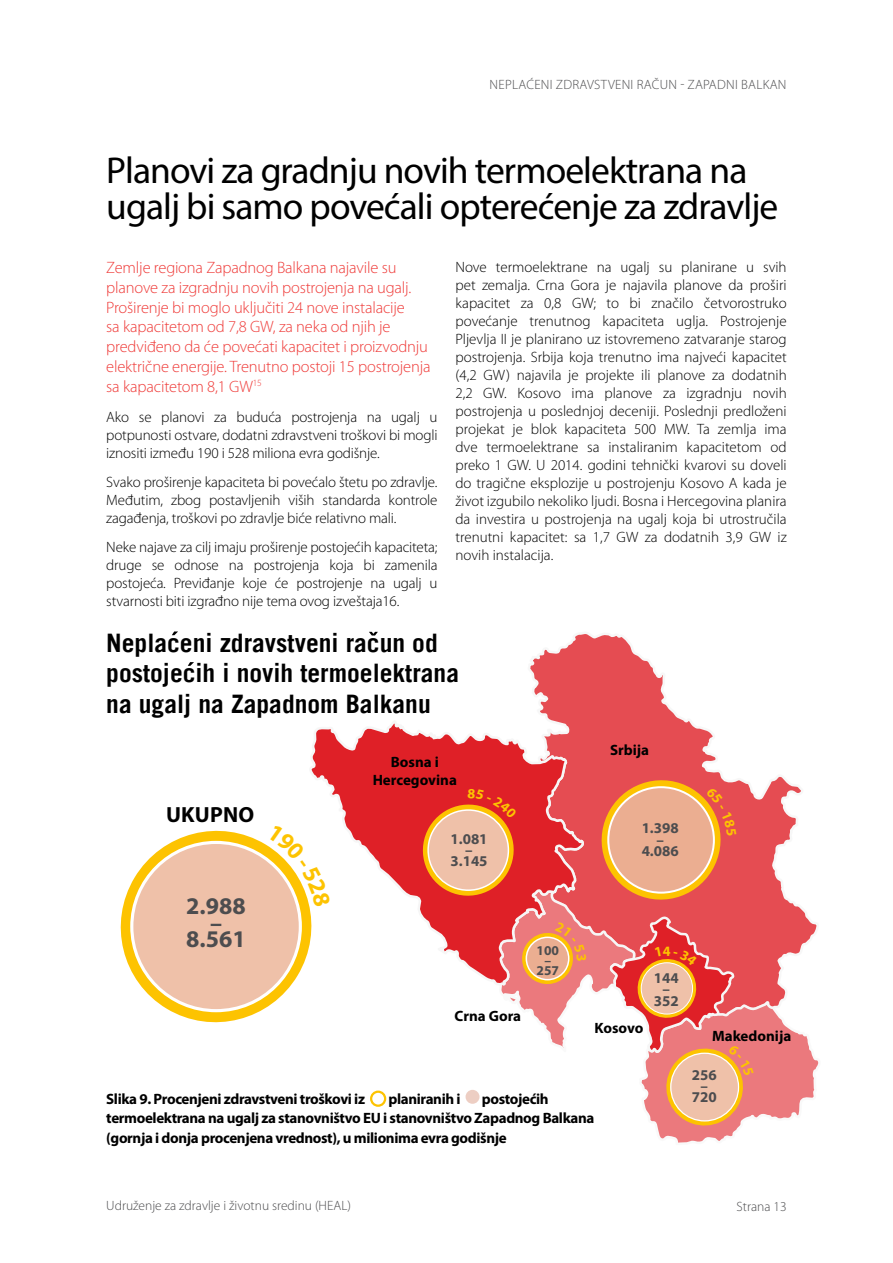
<style>
.page{position:relative;width:893px;height:1263px;background:#fff}
.page>*{position:absolute;margin:0;border:0;box-sizing:border-box;transform-origin:0 0}
.t1{font:37.5px/36px "Myriad Pro";letter-spacing:-.025em;color:#000}
.t2{font:700 25.5px/30.6px "Trade Gothic LT";color:#000}
.t3{font:700 24px "Myriad Pro";color:#4d4d4f}
.t4{font:700 22.05px "Myriad Pro";color:#000}
.t5{font:300 16.5px/19.8px "Myriad Pro";letter-spacing:-.01em;color:#ef3b39}
.t6{font:300 15px/18px "Myriad Pro";letter-spacing:-.01em;color:#000;text-align:justify}
.t7{font:700 15px/19.5px "Myriad Pro";letter-spacing:-.025em;color:#000}
.t8{font:700 15px/11.2px "Myriad Pro";color:#4d4d4f;text-align:center}
.t9{font:700 15px/18.8px "Myriad Pro";color:#000;text-align:center}
.t10{font:300 13.5px "Myriad Pro";color:#4d4d4f}
.t11{font:300 13.5px "Myriad Pro";letter-spacing:.02em;color:#4d4d4f}
.t12{font:700 13.5px/10.2px "Myriad Pro";color:#4d4d4f;text-align:center}
</style>
<div class="page">
<div style="left:370px;top:1090px;width:16px;height:17px;border:2px solid #fdc301;border-radius:50%"></div>
<svg style="left:530px;top:634px;width:186px;height:134px"></svg>
<svg style="left:311px;top:718px;width:275px;height:178px"></svg>
<svg style="left:369px;top:632px;width:9px;height:3px"></svg>
<svg style="left:172px;top:631px;width:6px;height:4px"></svg>
<svg style="left:188px;top:662px;width:6px;height:4px"></svg>
<svg style="left:413px;top:768px;width:406px;height:375px"></svg>
<svg style="left:120px;top:822px;width:211px;height:201px"></svg>
<p class="t11" style="left:490px;top:77px;width:289px">Neplaćen i zdravstven i račun - ZapadnI Balkan</p>
<h1 class="t1" style="left:106px;top:152px;width:674px">Planovi za gradnju novih termoelektrana na ugalj bi samo povećali opterećenje za zdravlje</h1>
<p class="t5" style="left:106px;top:258px;width:326px">Zemlje regiona Zapadnog Balkana najavile su planove za izgradnju novih postrojenja na ugalj.<br>Proširenje bi moglo uključiti 24 nove instalacije<br>sa kapacitetom od 7,8 GW, za neka od njih je predviđeno da će povećati kapacitet i proizvodnju električne energije. Trenutno postoji 15 postrojenja sa kapacitetom 8,1 GW<sup>15</sup></p>
<p class="t6" style="left:106px;top:409px;width:333px">Ako se planovi za buduća postrojenja na ugalj u potpunosti ostvare, dodatni zdravstveni troškovi bi mogli iznositi između 190 i 528 miliona evra godišnje.</p>
<p class="t6" style="left:106px;top:473px;width:333px">Svako proširenje kapaciteta bi povećalo štetu po zdravlje.<br>Međutim, zbog postavljenih viših standarda kontrole zagađenja, troškovi po zdravlje biće relativno mali.</p>
<p class="t6" style="left:106px;top:538px;width:333px">Neke najave za cilj imaju proširenje postojećih kapaciteta; druge se odnose na postrojenja koja bi zamenila postojeća. Previđanje koje će postrojenje na ugalj u stvarnosti biti izgrađno nije tema ovog izveštaja16.</p>
<p class="t6" style="left:455px;top:258px;width:333px">Nove termoelektrane na ugalj su planirane u svih pet zemalja. Crna Gora je najavila planove da proširi kapacitet za 0,8 GW; to bi značilo četvorostruko povećanje trenutnog kapaciteta uglja. Postrojenje Pljevlja II je planirano uz istovremeno zatvaranje starog postrojenja. Srbija koja trenutno ima najveći kapacitet (4,2 GW) najavila je projekte ili planove za dodatnih 2,2 GW. Kosovo ima planove za izgradnju novih postrojenja u poslednjoj deceniji. Poslednji predloženi projekat je blok kapaciteta 500 MW. Ta zemlja ima dve termoelektrane sa instaliranim kapacitetom od preko 1 GW. U 2014. godini tehnički kvarovi su doveli do tragične eksplozije u postrojenju Kosovo A kada je život izgubilo nekoliko ljudi. Bosna i Hercegovina planira da investira u postrojenja na ugalj koja bi utrostručila trenutni kapacitet: sa 1,7 GW za dodatnih 3,9 GW iz novih instalacija.</p>
<h2 class="t2" style="left:106px;top:627px;width:354px">Neplaceni zdravstveni racun od postojecih i novih termoelektrana na ugalj na Zapadnom Balkanu</h2>
<h3 class="t4" style="left:166px;top:800px;width:90px">ukupno</h3>
<h3 class="t3" style="left:186px;top:890px;width:61px">2.988</h3>
<h3 class="t3" style="left:210px;top:907px;width:13px">–</h3>
<h3 class="t3" style="left:186px;top:923px;width:61px">8.561</h3>
<p class="t9" style="left:373px;top:752px;width:86px">Bosna i<br>Hercegovina</p>
<p class="t8" style="left:450px;top:833px;width:39px">1.081 –<br>3.145</p>
<p class="t7" style="left:455px;top:1006px;width:68px">Crna Gora</p>
<p class="t12" style="left:537px;top:945px;width:24px">100 –<br>257</p>
<p class="t7" style="left:610px;top:739px;width:41px">Srbija</p>
<p class="t8" style="left:642px;top:822px;width:39px">1.398 –<br>4.086</p>
<p class="t7" style="left:594px;top:1017px;width:50px">Kosovo</p>
<p class="t8" style="left:654px;top:972px;width:26px">144 –<br>352</p>
<p class="t7" style="left:106px;top:1088px;width:490px;text-indent:375px">postojećih termoelektrana na ugalj za stanovništvo EU i stanovništvo Zapadnog Balkana (gornja i donja procenjena vrednost), u milionima evra godišnje</p>
<p class="t7" style="left:106px;top:1088px;width:260px">Slika 9. Procenjeni zdravstveni troškovi iz</p>
<p class="t7" style="left:388px;top:1088px;width:74px">planiranih i</p>
<p class="t9" style="left:712px;top:1025px;width:81px">Makedonija</p>
<p class="t8" style="left:692px;top:1068px;width:26px">256 –<br>720</p>
<p class="t10" style="left:106px;top:1198px;width:246px">Udruženje za zdravlje i životnu sredinu (HEAL)</p>
<p class="t10" style="left:737px;top:1199px;width:52px">Strana 13</p>
</div>
